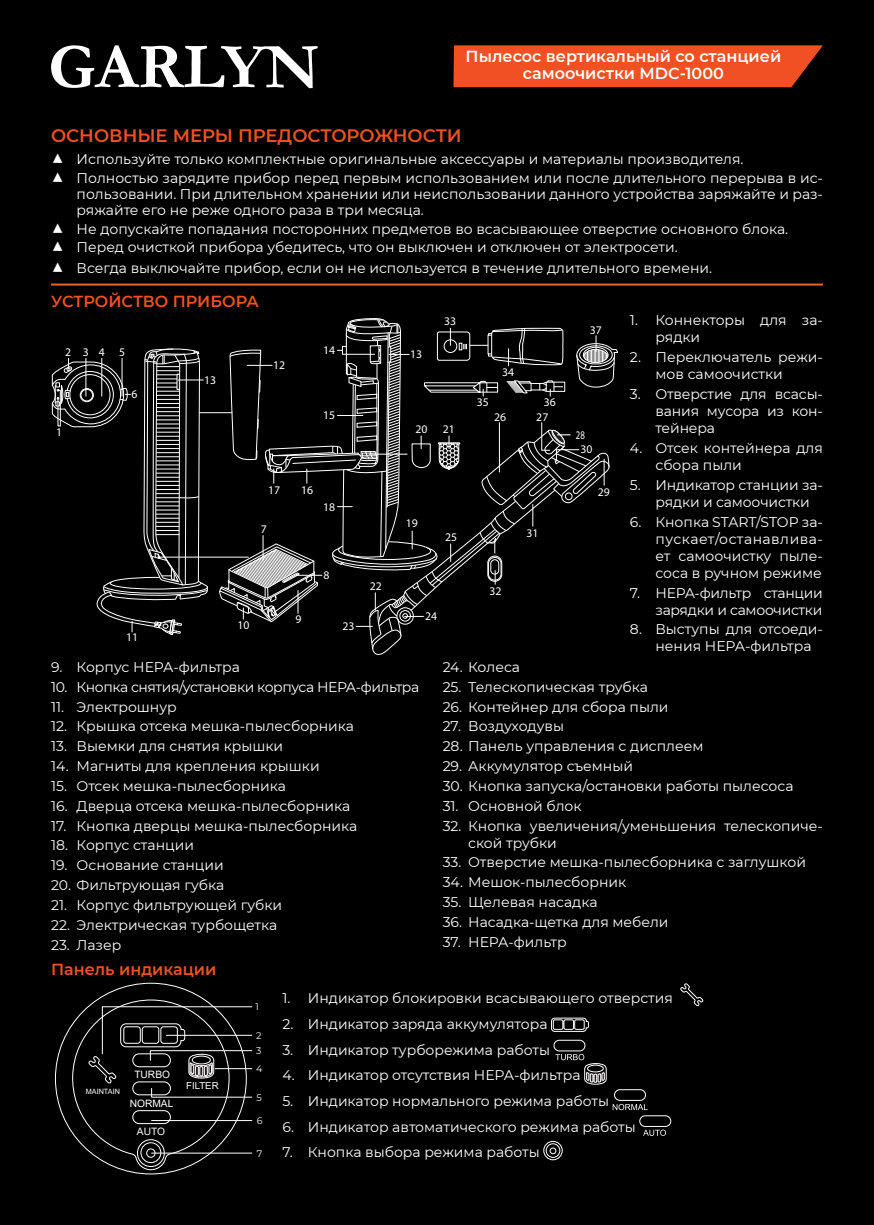
<style>
.page{position:relative;width:874px;height:1225px;background:#fff}
.page>*{position:absolute;margin:0;border:0;box-sizing:border-box;transform-origin:0 0}
.Heading_1{font:600 18px "Montserrat";color:#f15122}
.t1{font:600 16px/17px "Montserrat";color:#fff;text-align:center}
.Heading_2{font:600 16px "Montserrat";color:#f15122}
.t2{font:14px/17px "Montserrat";color:#fff}
.t3{font:14px "Montserrat";letter-spacing:-.03em;color:#fff}
.t4{font:14px/17px "Montserrat";letter-spacing:-.02em;color:#fff;text-align:right}
.t5{font:11.6px "Myriad Pro";color:#fff}
.t6{font:11.6px "Myriad Pro";color:#fff;scale:.75 1}
.t7{font:10.2px "Arial";color:#fff}
.t8{font:9.6px "Arial";color:#fff}
.t9{font:9.4px/15.6px "Montserrat";color:#fff}
.t10{font:7.2px "Arial";color:#fff}
.s1{font-weight:100;font-style:italic;font-size:22px}
</style>
<div class="page">
<div style="left:0;top:0;width:873px;height:1225px;background:#000"></div>
<svg style="left:51px;top:45px;width:266px;height:43px"></svg>
<svg style="left:453px;top:45px;width:369px;height:42px;background:#e44c20"></svg>
<svg style="left:71px;top:999px;width:181px;height:171px"></svg>
<hr style="left:151px;top:1120px;width:101px;height:1px;background:#fff">
<hr style="left:151px;top:1152px;width:101px;height:1px;background:#fff">
<hr style="left:158px;top:557px;width:90px;height:1px;background:#fff">
<hr style="left:199px;top:412px;width:33px;height:1px;background:#fff">
<svg style="left:219px;top:318px;width:398px;height:337px"></svg>
<svg style="left:52px;top:348px;width:156px;height:288px"></svg>
<hr style="left:51px;top:283px;width:771px;height:2px;background:#f06226">
<svg style="left:680px;top:983px;width:23px;height:24px"></svg>
<svg style="left:551px;top:1017px;width:38px;height:15px"></svg>
<div style="left:553px;top:1040px;width:32px;height:11px;border:1px solid #fff;border-radius:5px"></div>
<svg style="left:555px;top:1054px;width:51px;height:31px"></svg>
<div style="left:614px;top:1089px;width:31px;height:11px;border:1px solid #fff;border-radius:5px"></div>
<svg style="left:612px;top:1104px;width:35px;height:6px"></svg>
<div style="left:639px;top:1115px;width:31px;height:11px;border:1px solid #fff;border-radius:5px"></div>
<svg style="left:643px;top:1129px;width:22px;height:6px"></svg>
<svg style="left:543px;top:1140px;width:19px;height:20px"></svg>
<p class="t1" style="left:465px;top:47px;width:317px">Пылесос вертикальный со станцией самоочистки MDC-1000</p>
<p class="Heading_1" style="left:51px;top:123px;width:412px">ОСНОВНЫЕ МЕРЫ ПРЕДОСТОРОЖНОСТИ</p>
<p class="t2" style="left:51px;top:150px;width:693px"><span class="s1">▲</span> Используйте только комплектные оригинальные аксессуары и материалы производителя.</p>
<p class="t2" style="left:77px;top:169px;width:747px;line-height:16px;text-align:justify;text-indent:-26px"><span class="s1">▲</span> Полностью зарядите прибор перед первым использованием или после длительного перерыва в ис&shy;пользовании. При длительном хранении или неиспользовании данного устройства заряжайте и раз&shy;ряжайте его не реже одного раза в три месяца.</p>
<p class="t2" style="left:51px;top:220px;width:738px"><span class="s1">▲</span> Не допускайте попадания посторонних предметов во всасывающее отверстие основного блока.</p>
<p class="t2" style="left:51px;top:238px;width:628px"><span class="s1">▲</span> Перед очисткой прибора убедитесь, что он выключен и отключен от электросети.</p>
<p class="t2" style="left:51px;top:259px;width:662px"><span class="s1">▲</span> Всегда выключайте прибор, если он не используется в течение длительного времени.</p>
<p class="Heading_2" style="left:51px;top:290px;width:209px">УСТРОЙСТВО ПРИБОРА</p>
<p class="t5" style="left:65px;top:345px;width:41px">234</p>
<p class="t5" style="left:56px;top:424px;width:8px">1</p>
<p class="t5" style="left:119px;top:345px;width:8px">5</p>
<p class="t5" style="left:131px;top:387px;width:8px">6</p>
<p class="t5" style="left:126px;top:630px;width:14px">11</p>
<p class="t5" style="left:204px;top:373px;width:14px">13</p>
<p class="t5" style="left:273px;top:358px;width:14px">12</p>
<p class="t5" style="left:323px;top:343px;width:14px">14</p>
<p class="t5" style="left:323px;top:408px;width:14px">15</p>
<p class="t5" style="left:268px;top:482px;width:14px">17</p>
<p class="t5" style="left:301px;top:482px;width:14px">16</p>
<p class="t5" style="left:261px;top:522px;width:8px">7</p>
<p class="t5" style="left:323px;top:499px;width:14px">18</p>
<p class="t5" style="left:237px;top:618px;width:14px">10</p>
<p class="t5" style="left:295px;top:612px;width:8px">9</p>
<p class="t5" style="left:323px;top:568px;width:8px">8</p>
<p class="t5" style="left:342px;top:619px;width:14px">23</p>
<p class="t5" style="left:369px;top:579px;width:14px">22</p>
<p class="t5" style="left:410px;top:347px;width:14px">13</p>
<p class="t5" style="left:444px;top:314px;width:14px">33</p>
<p class="t5" style="left:415px;top:422px;width:14px">20</p>
<p class="t5" style="left:442px;top:422px;width:14px">21</p>
<p class="t5" style="left:405px;top:516px;width:14px">19</p>
<p class="t5" style="left:445px;top:530px;width:14px">25</p>
<p class="t5" style="left:425px;top:609px;width:14px">24</p>
<p class="t5" style="left:502px;top:365px;width:14px">34</p>
<p class="t5" style="left:476px;top:394px;width:14px">35</p>
<p class="t5" style="left:543px;top:394px;width:14px">36</p>
<p class="t5" style="left:493px;top:409px;width:14px">26</p>
<p class="t5" style="left:536px;top:409px;width:14px">27</p>
<p class="t5" style="left:489px;top:583px;width:14px">32</p>
<p class="t5" style="left:526px;top:526px;width:14px">31</p>
<p class="t5" style="left:589px;top:322px;width:14px">37</p>
<p class="t6" style="left:575px;top:428px;width:13px">28</p>
<p class="t5" style="left:580px;top:442px;width:14px">30</p>
<p class="t5" style="left:597px;top:484px;width:14px">29</p>
<p class="t2" style="left:655px;top:311px;width:169px;text-indent:-26px">1. Коннекторы для за&shy;рядки</p>
<p class="t2" style="left:655px;top:348px;width:169px;text-indent:-26px">2. Переключатель режи&shy;мов самоочистки</p>
<p class="t2" style="left:655px;top:385px;width:169px;text-align:justify;text-indent:-26px">3. Отверстие для всасы&shy;вания мусора из кон&shy;тейнера</p>
<p class="t2" style="left:655px;top:439px;width:169px;text-indent:-26px">4. Отсек контейнера для сбора пыли</p>
<p class="t2" style="left:655px;top:476px;width:169px;text-indent:-26px">5. Индикатор станции за&shy;рядки и самоочистки</p>
<p class="t2" style="left:655px;top:513px;width:169px;text-align:justify;text-indent:-26px">6. Кнопка START/STOP за&shy;пускает/останавлива&shy;ет самоочистку пыле&shy;соса в ручном режиме</p>
<p class="t4" style="left:629px;top:583px;width:194px">7. НЕРА-фильтр станции зарядки и самоочистки</p>
<p class="t2" style="left:655px;top:620px;width:169px;text-indent:-26px">8. Выступы для отсоеди&shy;нения НЕРА-фильтра</p>
<p class="t2" style="left:51px;top:658px;width:190px">9. Корпус НЕРА-фильтра</p>
<p class="t3" style="left:51px;top:677px;width:369px">10. Кнопка снятия/установки корпуса НЕРА-фильтра</p>
<p class="t2" style="left:51px;top:697px;width:127px">11. Электрошнур</p>
<p class="t2" style="left:51px;top:717px;width:304px">12. Крышка отсека мешка-пылесборника</p>
<p class="t2" style="left:51px;top:737px;width:233px">13. Выемки для снятия крышки</p>
<p class="t2" style="left:51px;top:757px;width:270px">14. Магниты для крепления крышки</p>
<p class="t2" style="left:51px;top:777px;width:236px">15. Отсек мешка-пылесборника</p>
<p class="t2" style="left:51px;top:796px;width:300px">16. Дверца отсека мешка-пылесборника</p>
<p class="t2" style="left:51px;top:816px;width:307px">17. Кнопка дверцы мешка-пылесборника</p>
<p class="t2" style="left:51px;top:836px;width:144px">18. Корпус станции</p>
<p class="t2" style="left:51px;top:856px;width:174px">19. Основание станции</p>
<p class="t2" style="left:51px;top:876px;width:174px">20. Фильтрующая губка</p>
<p class="t2" style="left:51px;top:896px;width:232px">21. Корпус фильтрующей губки</p>
<p class="t2" style="left:51px;top:915px;width:228px">22. Электрическая турбощетка</p>
<p class="t2" style="left:51px;top:935px;width:72px">23. Лазер</p>
<p class="Heading_2" style="left:51px;top:958px;width:167px">Панель индикации</p>
<p class="t2" style="left:442px;top:658px;width:79px">24. Колеса</p>
<p class="t2" style="left:442px;top:677px;width:207px">25. Телескопическая трубка</p>
<p class="t2" style="left:442px;top:697px;width:227px">26. Контейнер для сбора пыли</p>
<p class="t2" style="left:442px;top:717px;width:123px">27. Воздуходувы</p>
<p class="t2" style="left:442px;top:737px;width:262px">28. Панель управления с дисплеем</p>
<p class="t2" style="left:442px;top:757px;width:192px">29. Аккумулятор съемный</p>
<p class="t2" style="left:442px;top:777px;width:352px">30. Кнопка запуска/остановки работы пылесоса</p>
<p class="t2" style="left:442px;top:796px;width:140px">31. Основной блок</p>
<p class="t2" style="left:468px;top:816px;width:356px;text-indent:-26px">32. Кнопка увеличения/уменьшения телескопиче&shy;ской трубки</p>
<p class="t2" style="left:442px;top:853px;width:365px">33. Отверстие мешка-пылесборника с заглушкой</p>
<p class="t2" style="left:442px;top:873px;width:185px">34. Мешок-пылесборник</p>
<p class="t2" style="left:442px;top:893px;width:156px">35. Щелевая насадка</p>
<p class="t2" style="left:442px;top:913px;width:227px">36. Насадка-щетка для мебели</p>
<p class="t2" style="left:442px;top:932px;width:126px">37. НЕРА-фильтр</p>
<p class="t10" style="left:86px;top:1086px;width:36px">MAINTAIN</p>
<p class="t7" style="left:134px;top:1067px;width:37px">TURBO</p>
<p class="t7" style="left:130px;top:1096px;width:45px">NORMAL</p>
<p class="t7" style="left:137px;top:1124px;width:30px">AUTO</p>
<p class="t8" style="left:186px;top:1079px;width:34px">FILTER</p>
<p class="t9" style="left:255px;top:998px;width:5px">1</p>
<p class="t9" style="left:256px;top:1027px;width:7px">2<br>3</p>
<p class="t9" style="left:256px;top:1060px;width:8px">4</p>
<p class="t9" style="left:256px;top:1089px;width:7px">5</p>
<p class="t9" style="left:256px;top:1113px;width:7px">6</p>
<p class="t9" style="left:256px;top:1145px;width:7px">7</p>
<p class="t2" style="left:282px;top:989px;width:392px">1. Индикатор блокировки всасывающего отверстия</p>
<p class="t2" style="left:282px;top:1015px;width:266px">2. Индикатор заряда аккумулятора</p>
<p class="t2" style="left:282px;top:1040px;width:269px">3. Индикатор турборежима работы</p>
<p class="t2" style="left:282px;top:1066px;width:300px">4. Индикатор отсутствия НЕРА-фильтра</p>
<p class="t2" style="left:282px;top:1092px;width:328px">5. Индикатор нормального режима работы</p>
<p class="t2" style="left:282px;top:1117px;width:355px">6. Индикатор автоматического режима работы</p>
<p class="t2" style="left:282px;top:1143px;width:259px">7. Кнопка выбора режима работы</p>
</div>
